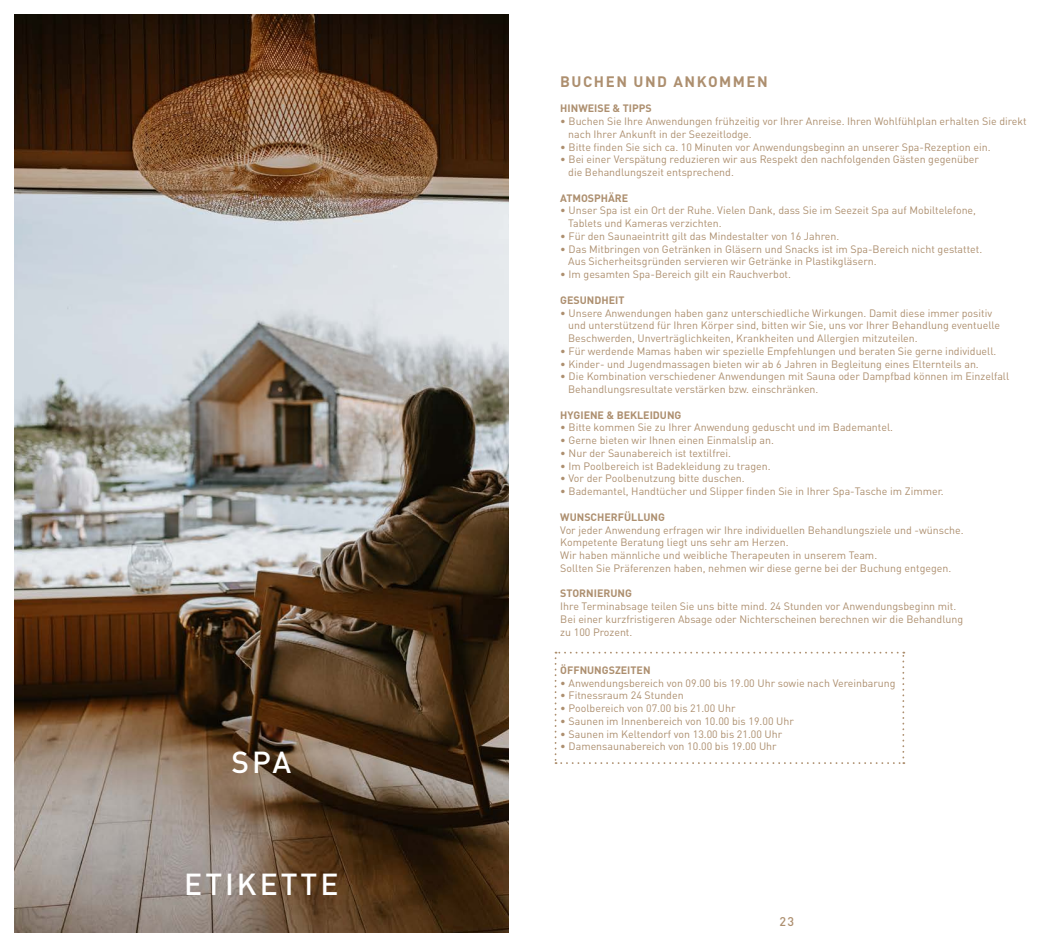
<style>
.page{position:relative;width:1049px;height:947px;background:#fff}
.page>*{position:absolute;margin:0;border:0;box-sizing:border-box;transform-origin:0 0}
.t1{font:500 30px "DIN";letter-spacing:.1em;color:#fff}
.t2{font:700 15px "DIN";letter-spacing:.1em;color:#ad8f6f}
.t3{font:500 12.5px "DIN";color:#ad8f6f}
.t4{font:10.62px/12.8px "DIN";color:#ad8f6f}
.t5{font:700 10.62px "DIN";color:#ad8f6f}
</style>
<div class="page">
<svg style="left:555px;top:651px;width:349px;height:112px"></svg>
<img style="left:14px;top:14px;width:494px;height:918px">
<h1 class="t1" style="left:231px;top:743px;width:61px">SPA</h1>
<h1 class="t1" style="left:184px;top:864px;width:156px">ETIKETTE</h1>
<h2 class="t2" style="left:560px;top:72px;width:209px">BUCHEN UND ANKOMMEN</h2>
<p class="t5" style="left:560px;top:101px;width:93px">HINWEISE &amp; TIPPS</p>
<p class="t4" style="left:568px;top:115px;width:460px;text-indent:-8px">• Buchen Sie Ihre Anwendungen frühzeitig vor Ihrer Anreise. Ihren Wohlfühlplan erhalten Sie direkt nach Ihrer Ankunft in der Seezeitlodge.</p>
<p class="t4" style="left:560px;top:140px;width:432px">• Bitte finden Sie sich ca. 10 Minuten vor Anwendungsbeginn an unserer Spa-Rezeption ein.</p>
<p class="t4" style="left:568px;top:153px;width:412px;text-indent:-8px">• Bei einer Verspätung reduzieren wir aus Respekt den nachfolgenden Gästen gegenüber die Behandlungszeit entsprechend.</p>
<p class="t5" style="left:560px;top:191px;width:70px">ATMOSPHÄRE</p>
<p class="t4" style="left:568px;top:204px;width:409px;text-indent:-8px">• Unser Spa ist ein Ort der Ruhe. Vielen Dank, dass Sie im Seezeit Spa auf Mobiltelefone,<br>Tablets und Kameras verzichten.</p>
<p class="t4" style="left:560px;top:229px;width:281px">• Für den Saunaeintritt gilt das Mindestalter von 16 Jahren.</p>
<p class="t4" style="left:568px;top:242px;width:415px;text-indent:-8px">• Das Mitbringen von Getränken in Gläsern und Snacks ist im Spa-Bereich nicht gestattet.<br>Aus Sicherheitsgründen servieren wir Getränke in Plastikgläsern.</p>
<p class="t4" style="left:560px;top:268px;width:232px">• Im gesamten Spa-Bereich gilt ein Rauchverbot.</p>
<p class="t5" style="left:560px;top:293px;width:66px">GESUNDHEIT</p>
<p class="t4" style="left:568px;top:306px;width:433px;text-indent:-8px">• Unsere Anwendungen haben ganz unterschiedliche Wirkungen. Damit diese immer positiv und unterstützend für Ihren Körper sind, bitten wir Sie, uns vor Ihrer Behandlung eventuelle<br>Beschwerden, Unverträglichkeiten, Krankheiten und Allergien mitzuteilen.</p>
<p class="t4" style="left:560px;top:344px;width:438px">• Für werdende Mamas haben wir spezielle Empfehlungen und beraten Sie gerne individuell.</p>
<p class="t4" style="left:560px;top:357px;width:420px">• Kinder- und Jugendmassagen bieten wir ab 6 Jahren in Begleitung eines Elternteils an.</p>
<p class="t4" style="left:568px;top:370px;width:442px;text-indent:-8px">• Die Kombination verschiedener Anwendungen mit Sauna oder Dampfbad können im Einzelfall<br>Behandlungsresultate verstärken bzw. einschränken.</p>
<p class="t5" style="left:560px;top:407px;width:123px">HYGIENE &amp; BEKLEIDUNG</p>
<p class="t4" style="left:560px;top:421px;width:334px">• Bitte kommen Sie zu Ihrer Anwendung geduscht und im Bademantel.</p>
<p class="t4" style="left:560px;top:433px;width:215px">• Gerne bieten wir Ihnen einen Einmalslip an.</p>
<p class="t4" style="left:560px;top:446px;width:172px">• Nur der Saunabereich ist textilfrei.</p>
<p class="t4" style="left:560px;top:459px;width:212px">• Im Poolbereich ist Badekleidung zu tragen.</p>
<p class="t4" style="left:560px;top:472px;width:186px">• Vor der Poolbenutzung bitte duschen.</p>
<p class="t4" style="left:560px;top:484px;width:385px">• Bademantel, Handtücher und Slipper finden Sie in Ihrer Spa-Tasche im Zimmer.</p>
<p class="t5" style="left:560px;top:509px;width:106px">WUNSCHERFÜLLUNG</p>
<p class="t4" style="left:560px;top:523px;width:405px">Vor jeder Anwendung erfragen wir Ihre individuellen Behandlungsziele und -wünsche.<br>Kompetente Beratung liegt uns sehr am Herzen.<br>Wir haben männliche und weibliche Therapeuten in unserem Team.<br>Sollten Sie Präferenzen haben, nehmen wir diese gerne bei der Buchung entgegen.</p>
<p class="t5" style="left:560px;top:586px;width:73px">STORNIERUNG</p>
<p class="t4" style="left:560px;top:599px;width:404px">Ihre Terminabsage teilen Sie uns bitte mind. 24 Stunden vor Anwendungsbeginn mit.<br>Bei einer kurzfristigeren Absage oder Nichterscheinen berechnen wir die Behandlung zu 100 Prozent.</p>
<p class="t5" style="left:560px;top:662px;width:92px">ÖFFNUNGSZEITEN</p>
<p class="t4" style="left:560px;top:676px;width:337px">• Anwendungsbereich von 09.00 bis 19.00 Uhr sowie nach Vereinbarung</p>
<p class="t4" style="left:560px;top:688px;width:125px">• Fitnessraum 24 Stunden</p>
<p class="t4" style="left:560px;top:701px;width:177px">• Poolbereich von 07.00 bis 21.00 Uhr</p>
<p class="t4" style="left:560px;top:714px;width:235px">• Saunen im Innenbereich von 10.00 bis 19.00 Uhr</p>
<p class="t4" style="left:560px;top:727px;width:223px">• Saunen im Keltendorf von 13.00 bis 21.00 Uhr</p>
<p class="t4" style="left:560px;top:739px;width:218px">• Damensaunabereich von 10.00 bis 19.00 Uhr</p>
<p class="t3" style="left:779px;top:912px;width:16px">23</p>
</div>
